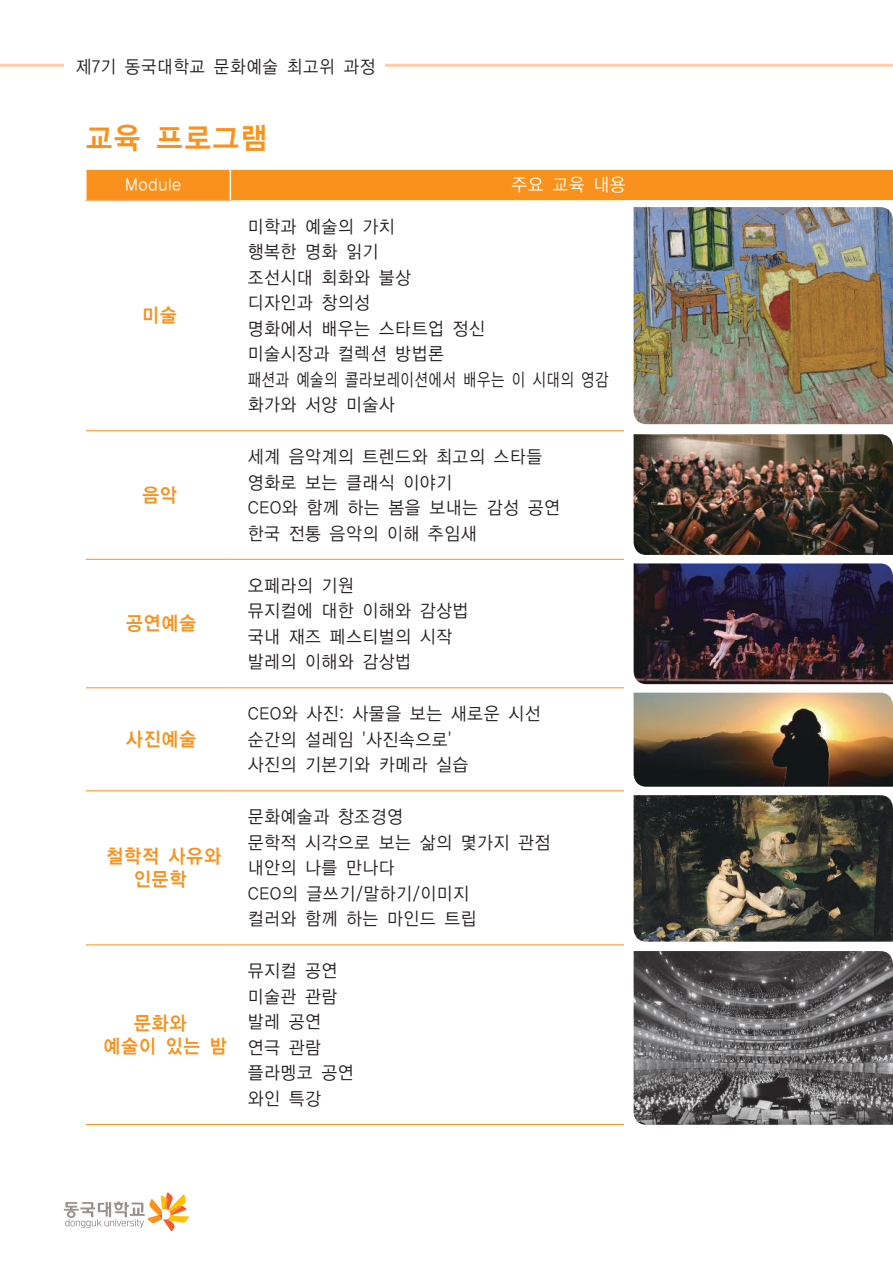
<style>
.page{position:relative;width:893px;height:1263px;background:#fff}
.page>*{position:absolute;margin:0;border:0;box-sizing:border-box;transform-origin:0 0}
.t1{font:30px "YDIYGO140 KS Cpc EUC H";color:#f9911c;scale:.94 1}
.t2{font:19.5px/23.4px "YDIYGO140 KS Cpc EUC H";letter-spacing:-.01em;color:#f9911c;text-align:center;scale:.92 1}
.t3{font:18px/25.5px "YDIYGO120 KS Cpc EUC H";letter-spacing:-.01em;color:#241f1f;scale:.92 1}
.t4{font:18px "YDIYGO120 KS Cpc EUC H";letter-spacing:-.01em;color:#241f1f;scale:.9 1}
.t5{font:18px "YDIYGO120 KS Cpc EUC H";letter-spacing:-.01em;color:#fff;scale:.92 1}
</style>
<div class="page">
<svg style="left:64px;top:1192px;width:125px;height:39px"></svg>
<hr style="left:0;top:64px;width:893px;height:3px;background:#fca">
<div style="left:64px;top:57px;width:320px;height:18px;background:#fff"></div>
<div style="left:87px;top:170px;width:806px;height:30px;background:#f9911c"></div>
<svg style="left:624px;top:200px;width:269px;height:914px"></svg>
<hr style="left:85px;top:200px;width:146px;height:1px;background:#fa995e">
<hr style="left:230px;top:170px;width:1px;height:30px;background:#fff">
<hr style="left:86px;top:430px;width:144px;height:1px;background:#f9911c">
<hr style="left:230px;top:430px;width:394px;height:1px;background:#f9911c">
<hr style="left:86px;top:559px;width:144px;height:1px;background:#f9911c">
<hr style="left:230px;top:559px;width:394px;height:1px;background:#f9911c">
<hr style="left:86px;top:687px;width:144px;height:1px;background:#f9911c">
<hr style="left:230px;top:687px;width:394px;height:1px;background:#f9911c">
<hr style="left:86px;top:790px;width:144px;height:1px;background:#f9911c">
<hr style="left:230px;top:790px;width:394px;height:1px;background:#f9911c">
<hr style="left:86px;top:944px;width:144px;height:1px;background:#f9911c">
<hr style="left:230px;top:944px;width:394px;height:1px;background:#f9911c">
<hr style="left:86px;top:1124px;width:144px;height:1px;background:#f9911c">
<hr style="left:230px;top:1124px;width:394px;height:1px;background:#f9911c">
<img style="left:634px;top:207px;width:259px;height:217px">
<img style="left:634px;top:434px;width:259px;height:121px">
<img style="left:634px;top:563px;width:259px;height:121px">
<img style="left:634px;top:795px;width:259px;height:147px">
<img style="left:634px;top:693px;width:259px;height:94px">
<img style="left:634px;top:951px;width:259px;height:174px">
<p class="t4" style="left:76px;top:57px;width:335px">제7기 동국대학교 문화예술 최고위 과정</p>
<h1 class="t1" style="left:85px;top:123px;width:197px">교육 프로그램</h1>
<p class="t5" style="left:125px;top:176px;width:63px">Module</p>
<p class="t5" style="left:511px;top:176px;width:126px">주요 교육 내용</p>
<p class="t2" style="left:142px;top:305px;width:40px">미술</p>
<p class="t2" style="left:142px;top:484px;width:40px">음악</p>
<p class="t2" style="left:125px;top:613px;width:79px">공연예술</p>
<p class="t2" style="left:125px;top:728px;width:79px">사진예술</p>
<p class="t2" style="left:106px;top:845px;width:127px">철학적 사유와 인문학</p>
<p class="t2" style="left:103px;top:1012px;width:137px">문화와<br>예술이 있는 밤</p>
<p class="t3" style="left:247px;top:214px;width:394px">미학과 예술의 가치<br>행복한 명화 읽기<br>조선시대 회화와 불상<br>디자인과 창의성<br>명화에서 배우는 스타트업 정신<br>미술시장과 컬렉션 방법론<br>패션과 예술의 콜라보레이션에서 배우는 이 시대의 영감 화가와 서양 미술사</p>
<p class="t3" style="left:247px;top:444px;width:342px">세계 음악계의 트렌드와 최고의 스타들 영화로 보는 클래식 이야기<br>CEO와 함께 하는 봄을 보내는 감성 공연 한국 전통 음악의 이해 추임새</p>
<p class="t3" style="left:247px;top:573px;width:242px">오페라의 기원<br>뮤지컬에 대한 이해와 감상법 국내 재즈 페스티벌의 시작 발레의 이해와 감상법</p>
<p class="t3" style="left:247px;top:701px;width:321px">CEO와 사진: 사물을 보는 새로운 시선 순간의 설레임 '사진속으로'<br>사진의 기본기와 카메라 실습</p>
<p class="t3" style="left:247px;top:804px;width:331px">문화예술과 창조경영<br>문학적 시각으로 보는 삶의 몇가지 관점 내안의 나를 만나다<br>CEO의 글쓰기/말하기/이미지<br>컬러와 함께 하는 마인드 트립</p>
<p class="t3" style="left:247px;top:958px;width:118px">뮤지컬 공연 미술관 관람 발레 공연 연극 관람 플라멩코 공연 와인 특강</p>
</div>
